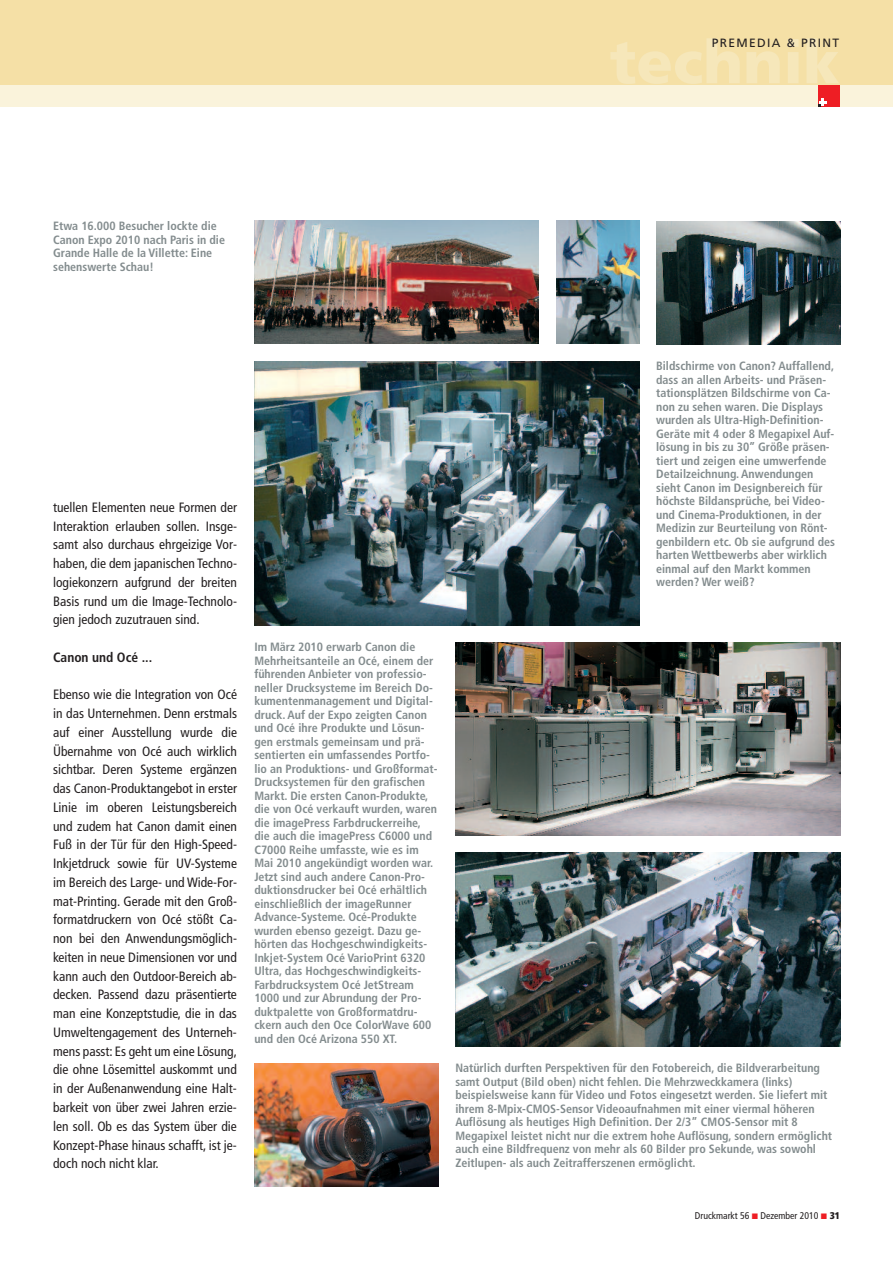
<style>
.page{position:relative;width:893px;height:1263px;background:#fff}
.page>*{position:absolute;margin:0;border:0;box-sizing:border-box;transform-origin:0 0}
.t1{font:condensed 13.5px/18.8px "Frutiger";color:#231f20;text-align:justify}
.t2{font:700 condensed 13.5px "Frutiger";color:#231f20}
.t3{font:700 condensed 12px/13.5px "Frutiger";color:#838c8e}
.t4{font:12px "Frutiger";letter-spacing:.11em;color:#231f20}
.t5{font:condensed 9.75px "Frutiger";color:#231f20}
.s1{font-weight:900}
</style>
<div class="page">
<img style="left:254px;top:361px;width:385px;height:264px">
<img style="left:455px;top:853px;width:385px;height:193px">
<img style="left:656px;top:221px;width:184px;height:123px">
<img style="left:254px;top:220px;width:285px;height:123px">
<img style="left:455px;top:642px;width:385px;height:194px">
<img style="left:254px;top:1063px;width:185px;height:123px">
<img style="left:556px;top:221px;width:83px;height:122px">
<div style="left:0;top:0;width:893px;height:85px;background:#f5e0a6"></div>
<div style="left:0;top:85px;width:893px;height:21px;background:#faf3db"></div>
<div style="left:819px;top:85px;width:21px;height:21px;background:#ee1e24"></div>
<svg style="left:819px;top:98px;width:7px;height:8px"></svg>
<p class="t4" style="left:712px;top:38px;width:129px">PREMEDIA &amp; PRINT</p>
<p class="t3" style="left:53px;top:220px;width:173px">Etwa 16.000 Besucher lockte die<br>Canon Expo 2010 nach Paris in die<br>Grande Halle de la Villette: Eine sehenswerte Schau!</p>
<p class="t1" style="left:53px;top:499px;width:185px">tuellen Elementen neue Formen der Interaktion erlauben sollen. Insge&shy;samt also durchaus ehrgeizige Vor&shy;haben, die dem japanischen Techno&shy;logiekonzern aufgrund der breiten Basis rund um die Image-Technolo&shy;gien jedoch zuzutrauen sind.</p>
<p class="t2" style="left:53px;top:652px;width:101px">Canon und Océ ...</p>
<p class="t1" style="left:53px;top:686px;width:185px">Ebenso wie die Integration von Océ in das Unternehmen. Denn erstmals auf einer Ausstellung wurde die Übernahme von Océ auch wirklich sichtbar. Deren Systeme ergänzen das Canon-Produktangebot in erster Linie im oberen Leistungsbereich und zudem hat Canon damit einen Fuß in der Tür für den High-Speed-Inkjetdruck sowie für UV-Systeme im Bereich des Large- und Wide-For&shy;mat-Printing. Gerade mit den Groß&shy;formatdruckern von Océ stößt Ca&shy;non bei den Anwendungsmöglich&shy;keiten in neue Dimensionen vor und kann auch den Outdoor-Bereich ab&shy;decken. Passend dazu präsentierte man eine Konzeptstudie, die in das Umweltengagement des Unterneh&shy;mens passt: Es geht um eine Lösung, die ohne Lösemittel auskommt und in der Außenanwendung eine Halt&shy;barkeit von über zwei Jahren erzie&shy;len soll. Ob es das System über die Konzept-Phase hinaus schafft, ist je&shy;doch noch nicht klar.</p>
<p class="t3" style="left:254px;top:641px;width:185px">Im März 2010 erwarb Canon die Mehrheitsanteile an Océ, einem der führenden Anbieter von professio&shy;neller Drucksysteme im Bereich Do&shy;kumentenmanagement und Digital&shy;druck. Auf der Expo zeigten Canon und Océ ihre Produkte und Lösun&shy;gen erstmals gemeinsam und prä&shy;sentierten ein umfassendes Portfo&shy;lio an Produktions- und Großformat-Drucksystemen für den grafischen Markt. Die ersten Canon-Produkte, die von Océ verkauft wurden, waren die imagePress Farbdruckerreihe, die auch die imagePress C6000 und C7000 Reihe umfasste, wie es im Mai 2010 angekündigt worden war.<br>Jetzt sind auch andere Canon-Pro&shy;duktionsdrucker bei Océ erhältlich einschließlich der imageRunner Advance-Systeme. Océ-Produkte wurden ebenso gezeigt. Dazu ge&shy;hörten das Hochgeschwindigkeits-Inkjet-System Océ VarioPrint 6320<br>Ultra, das Hochgeschwindigkeits-Farbdrucksystem Océ JetStream 1000 und zur Abrundung der Pro&shy;duktpalette von Großformatdru&shy;ckern auch den Oce ColorWave 600 und den Océ Arizona 550 XT.</p>
<p class="t3" style="left:656px;top:360px;width:180px">Bildschirme von Canon? Auffallend, dass an allen Arbeits- und Präsen&shy;tationsplätzen Bildschirme von Ca&shy;non zu sehen waren. Die Displays wurden als Ultra-High-Definition-<br>Geräte mit 4 oder 8 Megapixel Auf&shy;lösung in bis zu 30” Größe präsen&shy;tiert und zeigen eine umwerfende<br>Detailzeichnung. Anwendungen sieht Canon im Designbereich für höchste Bildansprüche, bei Video&shy;und Cinema-Produktionen, in der<br>Medizin zur Beurteilung von Rönt&shy;genbildern etc. Ob sie aufgrund des harten Wettbewerbs aber wirklich einmal auf den Markt kommen werden? Wer weiß?</p>
<p class="t3" style="left:455px;top:1062px;width:378px">Natürlich durften Perspektiven für den Fotobereich, die Bildverarbeitung samt Output (Bild oben) nicht fehlen. Die Mehrzweckkamera (links) beispielsweise kann für Video und Fotos eingesetzt werden. Sie liefert mit ihrem 8-Mpix-CMOS-Sensor Videoaufnahmen mit einer viermal höheren Auflösung als heutiges High Definition. Der 2/3” CMOS-Sensor mit 8<br>Megapixel leistet nicht nur die extrem hohe Auflösung, sondern ermöglicht auch eine Bildfrequenz von mehr als 60 Bilder pro Sekunde, was sowohl Zeitlupen- als auch Zeitrafferszenen ermöglicht.</p>
<p class="t5" style="left:695px;top:1212px;width:146px">Druckmarkt 56 Dezember 2010 <span class="s1">31</span></p>
</div>
